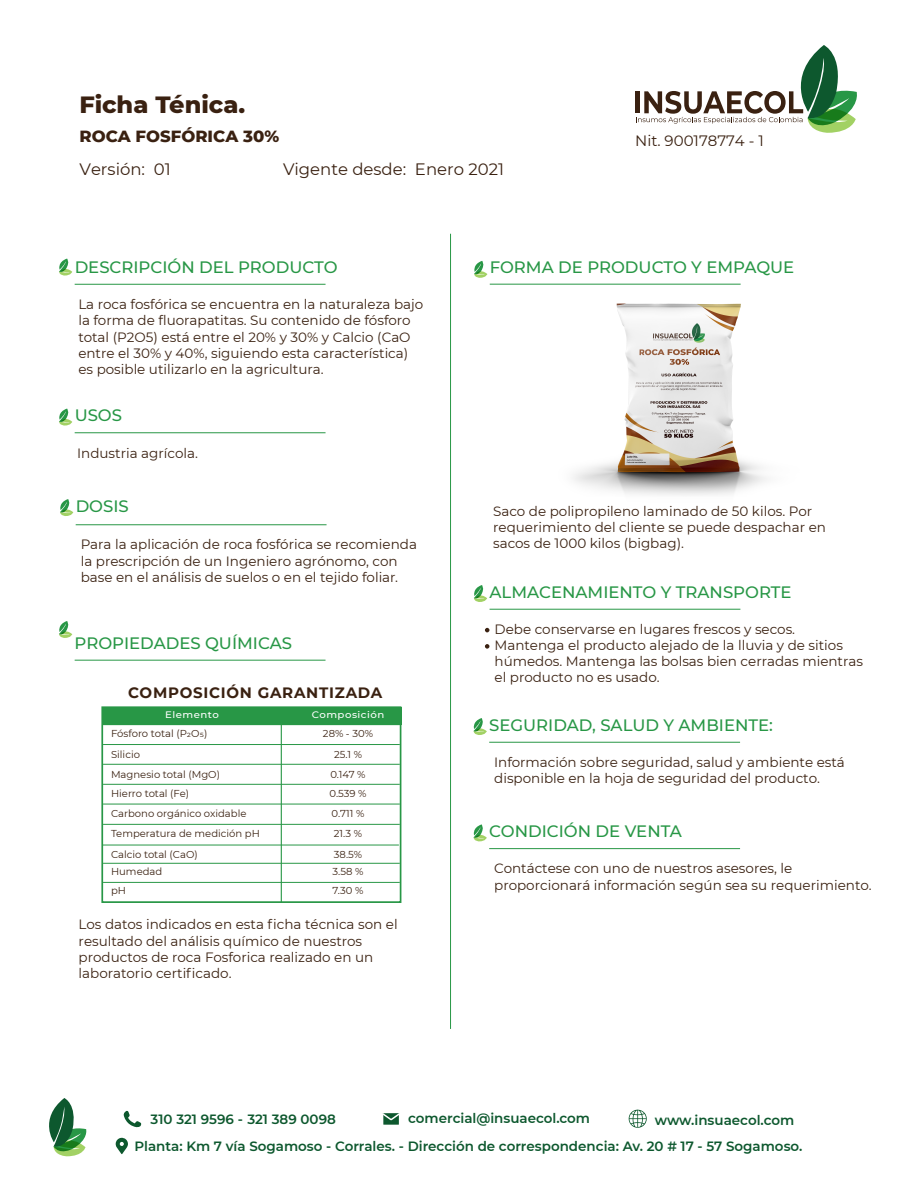
<style>
.page{position:relative;width:918px;height:1188px;background:#fff}
.page>*{position:absolute;margin:0;border:0;box-sizing:border-box;transform-origin:0 0}
.t1{font:800 24px "Montserrat";color:#3a2111}
.t2{font:500 16.5px "Montserrat";color:#289746}
.t3{font:16.5px "Montserrat";color:#3a2111}
.t4{font:800 16.5px "Montserrat";color:#3a2111}
.t5{font:700 15px "Montserrat";letter-spacing:.05em;color:#3a2111}
.t6{font:15px "Montserrat";color:#3a2111}
.t7{font:13.5px/16.2px "Montserrat";color:#3a2111}
.t8{font:600 13.5px "Montserrat";color:#0d582e}
.t9{font:10.05px/20.2px "Montserrat";color:#3a2111}
.t10{font:500 9.45px "Montserrat";letter-spacing:.05em;color:#fff;scale:1.08 1}
</style>
<div class="page">
<img style="left:489px;top:283px;width:278px;height:212px">
<svg style="left:116px;top:1138px;width:12px;height:16px"></svg>
<svg style="left:123px;top:1111px;width:18px;height:17px"></svg>
<div style="left:383px;top:1113px;width:16px;height:12px;background:#0d582e"></div>
<svg style="left:382px;top:1113px;width:18px;height:9px"></svg>
<svg style="left:629px;top:1110px;width:18px;height:18px"></svg>
<svg style="left:49px;top:1098px;width:37px;height:58px"></svg>
<div style="left:635px;top:91px;width:5px;height:22px;background:#3a2111"></div>
<svg style="left:636px;top:45px;width:221px;height:88px"></svg>
<svg style="left:59px;top:259px;width:13px;height:17px"></svg>
<hr style="left:75px;top:284px;width:251px;height:1px;background:#289746">
<svg style="left:59px;top:621px;width:13px;height:17px"></svg>
<hr style="left:75px;top:660px;width:251px;height:1px;background:#289746">
<svg style="left:474px;top:585px;width:13px;height:17px"></svg>
<hr style="left:490px;top:609px;width:250px;height:1px;background:#289746">
<svg style="left:474px;top:261px;width:13px;height:17px"></svg>
<hr style="left:490px;top:284px;width:251px;height:1px;background:#289746">
<svg style="left:474px;top:718px;width:13px;height:17px"></svg>
<hr style="left:489px;top:742px;width:251px;height:1px;background:#289746">
<svg style="left:474px;top:824px;width:13px;height:17px"></svg>
<hr style="left:489px;top:848px;width:251px;height:1px;background:#289746">
<hr style="left:450px;top:234px;width:1px;height:795px;background:#289746">
<svg style="left:485px;top:628px;width:4px;height:4px"></svg>
<svg style="left:485px;top:644px;width:4px;height:5px"></svg>
<svg style="left:59px;top:409px;width:13px;height:17px"></svg>
<hr style="left:75px;top:432px;width:251px;height:1px;background:#289746">
<svg style="left:60px;top:499px;width:13px;height:17px"></svg>
<hr style="left:76px;top:524px;width:251px;height:1px;background:#289746">
<div style="left:103px;top:707px;width:298px;height:17px;background:#289746"></div>
<hr style="left:103px;top:724px;width:298px;height:1px;background:#289746">
<div style="left:101px;top:706px;width:300px;height:197px;border:2px solid #289746"></div>
<hr style="left:281px;top:708px;width:1px;height:194px;background:#289746">
<hr style="left:103px;top:744px;width:297px;height:1px;background:#289746">
<hr style="left:103px;top:764px;width:297px;height:1px;background:#289746">
<hr style="left:103px;top:784px;width:297px;height:1px;background:#289746">
<hr style="left:103px;top:804px;width:297px;height:1px;background:#289746">
<hr style="left:103px;top:824px;width:297px;height:1px;background:#289746">
<hr style="left:102px;top:845px;width:297px;height:1px;background:#289746">
<hr style="left:103px;top:863px;width:297px;height:1px;background:#289746">
<hr style="left:103px;top:882px;width:297px;height:1px;background:#289746">
<h1 class="t1" style="left:80px;top:87px;width:167px">Ficha Ténica.</h1>
<p class="t4" style="left:80px;top:124px;width:201px">ROCA FOSFÓRICA 30%</p>
<p class="t3" style="left:80px;top:158px;width:93px">Versión: 01</p>
<p class="t3" style="left:283px;top:158px;width:223px">Vigente desde: Enero 2021</p>
<p class="t6" style="left:635px;top:130px;width:130px">Nit. 900178774 - 1</p>
<p class="t2" style="left:75px;top:255px;width:265px">DESCRIPCIÓN DEL PRODUCTO</p>
<p class="t7" style="left:78px;top:296px;width:347px">La roca fosfórica se encuentra en la naturaleza bajo la forma de fluorapatitas. Su contenido de fósforo total (P2O5) está entre el 20% y 30% y Calcio (CaO entre el 30% y 40%, siguiendo esta característica) es posible utilizarlo en la agricultura.</p>
<p class="t2" style="left:75px;top:404px;width:49px">USOS</p>
<p class="t7" style="left:77px;top:445px;width:122px">Industria agrícola.</p>
<p class="t2" style="left:76px;top:494px;width:55px">DOSIS</p>
<p class="t7" style="left:81px;top:536px;width:338px">Para la aplicación de roca fosfórica se recomienda la prescripción de un Ingeniero agrónomo, con base en el análisis de suelos o en el tejido foliar.</p>
<p class="t2" style="left:75px;top:631px;width:219px">PROPIEDADES QUÍMICAS</p>
<p class="t5" style="left:128px;top:682px;width:256px">COMPOSICIÓN GARANTIZADA</p>
<p class="t10" style="left:165px;top:708px;width:51px">Elemento</p>
<p class="t10" style="left:312px;top:708px;width:69px">Composición</p>
<p class="t9" style="left:111px;top:724px;width:111px;line-height:19.8px">Fósforo total (P2O5)<br>Silicio<br>Magnesio total (MgO)<br>Hierro total (Fe)</p>
<p class="t9" style="left:111px;top:803px;width:150px">Carbono orgánico oxidable<br>Temperatura de medición pH<br>Calcio total (CaO)</p>
<p class="t9" style="left:111px;top:862px;width:53px;line-height:18.8px">Humedad pH</p>
<p class="t9" style="left:323px;top:723px;width:52px">28% - 30%</p>
<p class="t9" style="left:334px;top:744px;width:29px">25.1 %</p>
<p class="t9" style="left:330px;top:764px;width:37px">0.147 %</p>
<p class="t9" style="left:330px;top:783px;width:39px">0.539 %</p>
<p class="t9" style="left:332px;top:803px;width:34px">0.711 %<br>21.3 %<br>38.5%</p>
<p class="t9" style="left:333px;top:862px;width:32px;line-height:18.8px">3.58 %<br>7.30 %</p>
<p class="t7" style="left:79px;top:916px;width:321px">Los datos indicados en esta ficha técnica son el resultado del análisis químico de nuestros productos de roca Fosforica realizado en un laboratorio certificado.</p>
<p class="t2" style="left:490px;top:256px;width:306px">FORMA DE PRODUCTO Y EMPAQUE</p>
<p class="t7" style="left:493px;top:503px;width:334px">Saco de polipropileno laminado de 50 kilos. Por requerimiento del cliente se puede despachar en sacos de 1000 kilos (bigbag).</p>
<p class="t2" style="left:490px;top:580px;width:304px">ALMACENAMIENTO Y TRANSPORTE</p>
<p class="t7" style="left:495px;top:621px;width:370px">Debe conservarse en lugares frescos y secos.<br>Mantenga el producto alejado de la lluvia y de sitios húmedos. Mantenga las bolsas bien cerradas mientras el producto no es usado.</p>
<p class="t2" style="left:489px;top:713px;width:285px">SEGURIDAD, SALUD Y AMBIENTE:</p>
<p class="t7" style="left:494px;top:754px;width:352px">Información sobre seguridad, salud y ambiente está disponible en la hoja de seguridad del producto.</p>
<p class="t2" style="left:489px;top:820px;width:194px">CONDICIÓN DE VENTA</p>
<p class="t7" style="left:494px;top:860px;width:379px">Contáctese con uno de nuestros asesores, le proporcionará información según sea su requerimiento.</p>
<p class="t8" style="left:151px;top:1109px;width:187px">310 321 9596 - 321 389 0098</p>
<p class="t8" style="left:408px;top:1109px;width:183px">comercial@insuaecol.com</p>
<p class="t8" style="left:655px;top:1110px;width:141px">www.insuaecol.com</p>
<p class="t8" style="left:134px;top:1137px;width:669px">Planta: Km 7 vía Sogamoso - Corrales. - Dirección de correspondencia: Av. 20 # 17 - 57 Sogamoso.</p>
</div>
